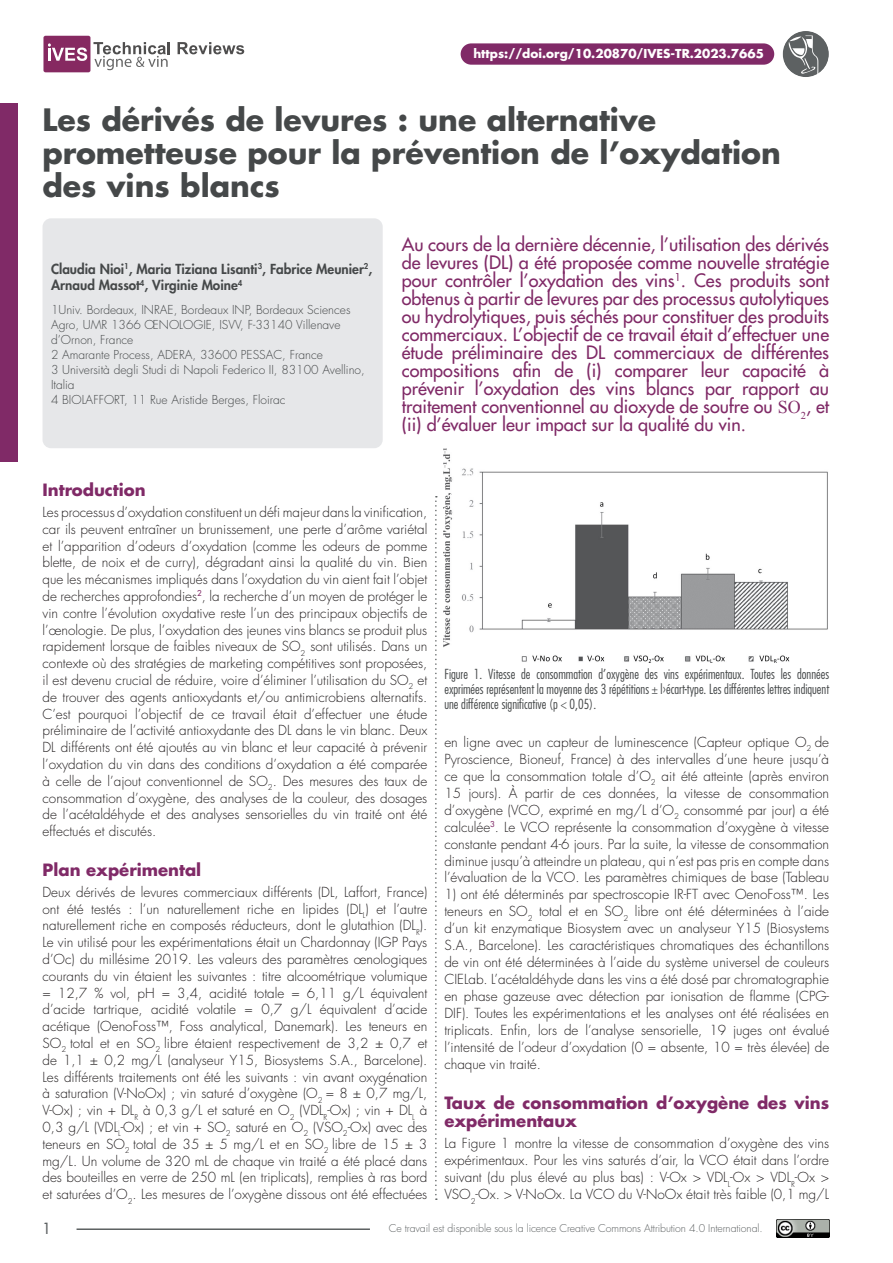
<style>
.page{position:relative;width:893px;height:1263px;background:#fff}
.page>*{position:absolute;margin:0;border:0;box-sizing:border-box;transform-origin:0 0}
.TITRE_article{font:700 30px/33px "Futura Std";color:#454849}
.abstract_enology{font:500 18px/18px "Futura Std";color:#802a67;text-align:justify}
.titre_partie_enology{font:700 16.5px/18.5px "Futura Std";color:#802a67}
.numéro_de_page{font:500 15px "Futura Std";color:#5d6162}
.texte_courant{font:300 13.5px/16.8px "Futura Std";color:#231f20;text-align:justify}
.figure_texte{font:300 condensed 13.5px/15px "Futura Std";color:#454849;text-align:justify}
.auteurs_-_nom{font:800 13.5px/16.5px "Futura Std";color:#454849}
.auteur-affiliations{font:300 12px/15px "Futura Std";color:#454849}
.DOI{font:700 12px "Futura Std";color:#fff}
.bas_de_page_gauche{font:300 10.5px "Futura Std";letter-spacing:-.01em;color:#5d6162}
.s1{font-family:"Times New Roman";font-weight:400}
</style>
<div class="page">
<div style="left:0;top:104px;width:18px;height:358px;background:#802a67"></div>
<div style="left:43px;top:218px;width:340px;height:230px;background:#e6e7e9;border-radius:9px"></div>
<svg style="left:435px;top:496px;width:2px;height:704px"></svg>
<img style="left:444px;top:448px;width:384px;height:214px">
<hr style="left:77px;top:1228px;width:293px;height:2px;background:#5d6162">
<img style="left:777px;top:1219px;width:52px;height:19px">
<svg style="left:178px;top:42px;width:66px;height:12px"></svg>
<svg style="left:93px;top:42px;width:77px;height:28px"></svg>
<div style="left:43px;top:36px;width:47px;height:36px;background:#862961;border-radius:2px"></div>
<svg style="left:48px;top:43px;width:39px;height:18px"></svg>
<div style="left:461px;top:43px;width:313px;height:22px;background:#802a67;border-radius:11px"></div>
<div style="left:783px;top:31px;width:46px;height:46px;background:#5d6162;border-radius:50%"></div>
<svg style="left:789px;top:36px;width:29px;height:39px"></svg>
<p class="DOI" style="left:473px;top:46px;width:292px">https://doi.org/10.20870/IVES-TR.2023.7665</p>
<p class="TITRE_article" style="left:43px;top:103px;width:740px">Les dérivés de levures : une alternative prometteuse pour la prévention de l’oxydation des vins blancs</p>
<p class="auteurs_-_nom" style="left:51px;top:261px;width:323px">Claudia Nioi<sup>1</sup>, Maria Tiziana Lisanti<sup>3</sup>, Fabrice Meunier<sup>2</sup>,<br>Arnaud Massot<sup>4</sup>, Virginie Moine<sup>4</sup></p>
<p class="auteur-affiliations" style="left:51px;top:302px;width:301px">1Univ. Bordeaux, INRAE, Bordeaux INP, Bordeaux Sciences<br>Agro, UMR 1366 ŒNOLOGIE, ISVV, F-33140 Villenave d’Ornon, France</p>
<p class="auteur-affiliations" style="left:51px;top:347px;width:273px">2 Amarante Process, ADERA, 33600 PESSAC, France</p>
<p class="auteur-affiliations" style="left:51px;top:362px;width:315px">3 Università degli Studi di Napoli Federico II, 83100 Avellino,<br>Italia</p>
<p class="auteur-affiliations" style="left:51px;top:392px;width:236px">4 BIOLAFFORT, 11 Rue Aristide Berges, Floirac</p>
<p class="abstract_enology" style="left:402px;top:235px;width:429px">Au cours de la dernière décennie, l’utilisation des dérivés de levures (DL) a été proposée comme nouvelle stratégie pour contrôler l’oxydation des vins<sup>1</sup>. Ces produits sont obtenus à partir de levures par des processus autolytiques ou hydrolytiques, puis séchés pour constituer des produits commerciaux. L’objectif de ce travail était d’effectuer une étude préliminaire des DL commerciaux de différentes compositions afin de (i) comparer leur capacité à prévenir l’oxydation des vins blancs par rapport au traitement conventionnel au dioxyde de soufre ou <span class="s1">SO</span><sub>2</sub>, et (ii) d’évaluer leur impact sur la qualité du vin.</p>
<p class="titre_partie_enology" style="left:43px;top:480px;width:105px">Introduction</p>
<p class="texte_courant" style="left:43px;top:504px;width:386px">Les processus d’oxydation constituent un défi majeur dans la vinification, car ils peuvent entraîner un brunissement, une perte d’arôme variétal et l’apparition d’odeurs d’oxydation (comme les odeurs de pomme blette, de noix et de curry), dégradant ainsi la qualité du vin. Bien que les mécanismes impliqués dans l’oxydation du vin aient fait l’objet de recherches approfondies<sup>2</sup>, la recherche d’un moyen de protéger le vin contre l’évolution oxydative reste l’un des principaux objectifs de l’œnologie. De plus, l’oxydation des jeunes vins blancs se produit plus rapidement lorsque de faibles niveaux de SO<sub>2</sub> sont utilisés. Dans un contexte où des stratégies de marketing compétitives sont proposées, il est devenu crucial de réduire, voire d’éliminer l’utilisation du SO<sub>2</sub> et de trouver des agents antioxydants et/ou antimicrobiens alternatifs.<br>C’est pourquoi l’objectif de ce travail était d’effectuer une étude préliminaire de l’activité antioxydante des DL dans le vin blanc. Deux DL différents ont été ajoutés au vin blanc et leur capacité à prévenir l’oxydation du vin dans des conditions d’oxydation a été comparée à celle de l’ajout conventionnel de SO<sub>2</sub>. Des mesures des taux de consommation d’oxygène, des analyses de la couleur, des dosages de l’acétaldéhyde et des analyses sensorielles du vin traité ont été effectués et discutés.</p>
<p class="titre_partie_enology" style="left:43px;top:860px;width:160px">Plan expérimental</p>
<p class="texte_courant" style="left:43px;top:884px;width:386px">Deux dérivés de levures commerciaux différents (DL, Laffort, France) ont été testés : l’un naturellement riche en lipides (DL<sub>L</sub>) et l’autre naturellement riche en composés réducteurs, dont le glutathion (DL<sub>R</sub>).<br>Le vin utilisé pour les expérimentations était un Chardonnay (IGP Pays d’Oc) du millésime 2019. Les valeurs des paramètres œnologiques courants du vin étaient les suivantes : titre alcoométrique volumique = 12,7 % vol, pH = 3,4, acidité totale = 6,11 g/L équivalent d’acide tartrique, acidité volatile = 0,7 g/L équivalent d’acide acétique (OenoFoss™, Foss analytical, Danemark). Les teneurs en SO<sub>2</sub> total et en SO<sub>2</sub> libre étaient respectivement de 3,2 ± 0,7 et de 1,1 ± 0,2 mg/L (analyseur Y15, Biosystems S.A., Barcelone).<br>Les différents traitements ont été les suivants : vin avant oxygénation à saturation (V-NoOx) ; vin saturé d’oxygène (O<sub>2</sub> = 8 ± 0,7 mg/L, V-Ox) ; vin + DL<sub>R</sub> à 0,3 g/L et saturé en O<sub>2</sub> (VDL<sub>R</sub>-Ox) ; vin + DL<sub>L</sub> à 0,3 g/L (VDL<sub>L</sub>-Ox) ; et vin + SO<sub>2</sub> saturé en O<sub>2</sub> (VSO<sub>2</sub>-Ox) avec des teneurs en SO<sub>2</sub> total de 35 ± 5 mg/L et en SO<sub>2</sub> libre de 15 ± 3 mg/L. Un volume de 320 mL de chaque vin traité a été placé dans des bouteilles en verre de 250 mL (en triplicats), remplies à ras bord et saturées d’O<sub>2</sub>. Les mesures de l’oxygène dissous ont été effectuées</p>
<p class="figure_texte" style="left:444px;top:666px;width:386px">Figure 1. Vitesse de consommation d’oxygène des vins expérimentaux. Toutes les données exprimées représentent la moyenne des 3 répétitions ± l›écart-type. Les différentes lettres indiquent une différence significative (p &lt; 0,05).</p>
<p class="texte_courant" style="left:444px;top:734px;width:386px">en ligne avec un capteur de luminescence (Capteur optique O<sub>2</sub> de Pyroscience, Bioneuf, France) à des intervalles d’une heure jusqu’à ce que la consommation totale d’O<sub>2</sub> ait été atteinte (après environ 15 jours). À partir de ces données, la vitesse de consommation d’oxygène (VCO, exprimé en mg/L d’O<sub>2</sub> consommé par jour) a été calculée<sup>3</sup>. Le VCO représente la consommation d’oxygène à vitesse constante pendant 4-6 jours. Par la suite, la vitesse de consommation diminue jusqu’à atteindre un plateau, qui n’est pas pris en compte dans l’évaluation de la VCO. Les paramètres chimiques de base (Tableau</p>
<p class="texte_courant" style="left:444px;top:886px;width:386px">1) ont été déterminés par spectroscopie IR-FT avec OenoFoss™. Les teneurs en SO<sub>2</sub> total et en SO<sub>2</sub> libre ont été déterminées à l’aide d’un kit enzymatique Biosystem avec un analyseur Y15 (Biosystems S.A., Barcelone). Les caractéristiques chromatiques des échantillons de vin ont été déterminées à l’aide du système universel de couleurs CIELab. L’acétaldéhyde dans les vins a été dosé par chromatographie en phase gazeuse avec détection par ionisation de flamme (CPG-DIF). Toutes les expérimentations et les analyses ont été réalisées en triplicats. Enfin, lors de l’analyse sensorielle, 19 juges ont évalué l’intensité de l’odeur d’oxydation (0 = absente, 10 = très élevée) de chaque vin traité.</p>
<p class="titre_partie_enology" style="left:444px;top:1093px;width:386px">Taux de consommation d’oxygène des vins expérimentaux</p>
<p class="texte_courant" style="left:444px;top:1135px;width:386px">La Figure 1 montre la vitesse de consommation d’oxygène des vins expérimentaux. Pour les vins saturés d’air, la VCO était dans l’ordre suivant (du plus élevé au plus bas) : V-Ox &gt; VDL<sub>L</sub>-Ox &gt; VDL<sub>R</sub>-Ox &gt; VSO<sub>2</sub>-Ox. &gt; V-NoOx. La VCO du V-NoOx était très faible (0,1 mg/L</p>
<p class="numéro_de_page" style="left:43px;top:1219px;width:10px">1</p>
<p class="bas_de_page_gauche" style="left:389px;top:1222px;width:376px">Ce travail est disponible sous la licence Creative Commons Attribution 4.0 International.</p>
</div>
